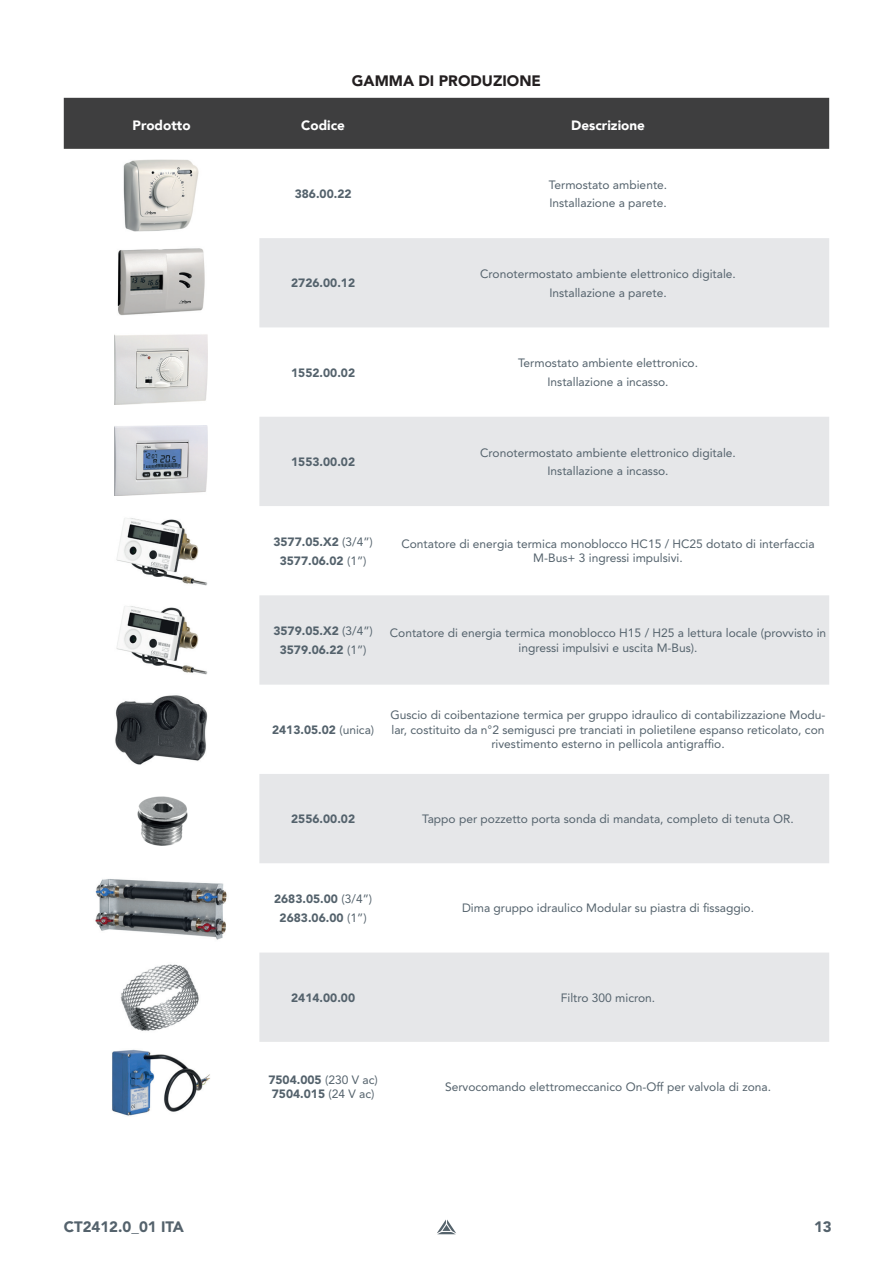
<style>
.page{position:relative;width:893px;height:1263px;background:#fff}
.page>*{position:absolute;margin:0;border:0;box-sizing:border-box;transform-origin:0 0}
.t1{font:900 15px "Avenir LT Pro";color:#231f20}
.t2{font:900 15px "Avenir LT Pro";color:#54626c}
.t3{font:900 13.5px "Avenir";color:#fff}
.t4{font:12px/18.6px "Avenir LT Pro";color:#54626c;text-align:center}
.t5{font:900 12px/18.6px "Avenir LT Pro";color:#54626c;text-align:center}
.s1{font-weight:400}
</style>
<div class="page">
<svg style="left:437px;top:1219px;width:19px;height:15px"></svg>
<div style="left:64px;top:98px;width:765px;height:51px;background:#3e3e3f"></div>
<svg style="left:259px;top:238px;width:570px;height:804px"></svg>
<img style="left:123px;top:159px;width:76px;height:73px">
<img style="left:117px;top:248px;width:88px;height:68px">
<img style="left:115px;top:334px;width:93px;height:70px">
<img style="left:115px;top:425px;width:93px;height:71px">
<img style="left:116px;top:518px;width:92px;height:68px">
<img style="left:116px;top:606px;width:92px;height:68px">
<img style="left:115px;top:695px;width:93px;height:70px">
<img style="left:95px;top:879px;width:132px;height:61px">
<img style="left:120px;top:964px;width:79px;height:67px">
<img style="left:112px;top:1049px;width:98px;height:67px">
<img style="left:137px;top:796px;width:51px;height:50px">
<p class="t1" style="left:352px;top:72px;width:191px">GAMMA DI PRODUZIONE</p>
<p class="t3" style="left:133px;top:114px;width:59px">Prodotto</p>
<p class="t3" style="left:301px;top:114px;width:45px">Codice</p>
<p class="t3" style="left:571px;top:114px;width:75px">Descrizione</p>
<p class="t5" style="left:295px;top:185px;width:58px">386.00.22</p>
<p class="t4" style="left:549px;top:175px;width:120px;text-align:left">Termostato ambiente.<br>Installazione a parete.</p>
<p class="t5" style="left:291px;top:274px;width:65px">2726.00.12</p>
<p class="t4" style="left:480px;top:264px;width:257px">Cronotermostato ambiente elettronico digitale.<br>Installazione a parete.</p>
<p class="t5" style="left:291px;top:363px;width:65px">1552.00.02</p>
<p class="t4" style="left:518px;top:354px;width:181px">Termostato ambiente elettronico.<br>Installazione a incasso.</p>
<p class="t5" style="left:291px;top:452px;width:65px">1553.00.02</p>
<p class="t4" style="left:480px;top:443px;width:257px">Cronotermostato ambiente elettronico digitale.<br>Installazione a incasso.</p>
<p class="t5" style="left:273px;top:532px;width:101px">3577.05.X2 <span class="s1">(3/4”)<br></span>3577.06.02 <span class="s1">(1”)</span></p>
<p class="t4" style="left:401px;top:537px;width:415px;line-height:14.4px">Contatore di energia termica monoblocco HC15 / HC25 dotato di interfaccia<br>M-Bus+ 3 ingressi impulsivi.</p>
<p class="t5" style="left:273px;top:622px;width:101px">3579.05.X2 <span class="s1">(3/4”)<br></span>3579.06.22 <span class="s1">(1”)</span></p>
<p class="t4" style="left:390px;top:626px;width:438px;line-height:14.4px">Contatore di energia termica monoblocco H15 / H25 a lettura locale (provvisto in ingressi impulsivi e uscita M-Bus).</p>
<p class="t5" style="left:272px;top:720px;width:104px">2413.05.02 <span class="s1">(unica)</span></p>
<p class="t4" style="left:390px;top:708px;width:437px;line-height:14.4px">Guscio di coibentazione termica per gruppo idraulico di contabilizzazione Modu&shy;lar, costituito da n°2 semigusci pre tranciati in polietilene espanso reticolato, con rivestimento esterno in pellicola antigraffio.</p>
<p class="t5" style="left:291px;top:810px;width:65px">2556.00.02</p>
<p class="t4" style="left:422px;top:809px;width:373px">Tappo per pozzetto porta sonda di mandata, completo di tenuta OR.</p>
<p class="t5" style="left:274px;top:890px;width:100px">2683.05.00 <span class="s1">(3/4”)<br></span>2683.06.00 <span class="s1">(1”)</span></p>
<p class="t4" style="left:462px;top:899px;width:294px">Dima gruppo idraulico Modular su piastra di fissaggio.</p>
<p class="t5" style="left:291px;top:988px;width:65px">2414.00.00</p>
<p class="t4" style="left:561px;top:988px;width:96px">Filtro 300 micron.</p>
<p class="t5" style="left:268px;top:1072px;width:111px;line-height:14.4px;text-align:left">7504.005 <span class="s1">(230 V ac)<br></span>7504.015 <span class="s1">(24 V ac)</span></p>
<p class="t4" style="left:445px;top:1077px;width:328px">Servocomando elettromeccanico On-Off per valvola di zona.</p>
<p class="t2" style="left:64px;top:1218px;width:122px">CT2412.0_01 ITA</p>
<p class="t2" style="left:814px;top:1218px;width:19px">13</p>
</div>
